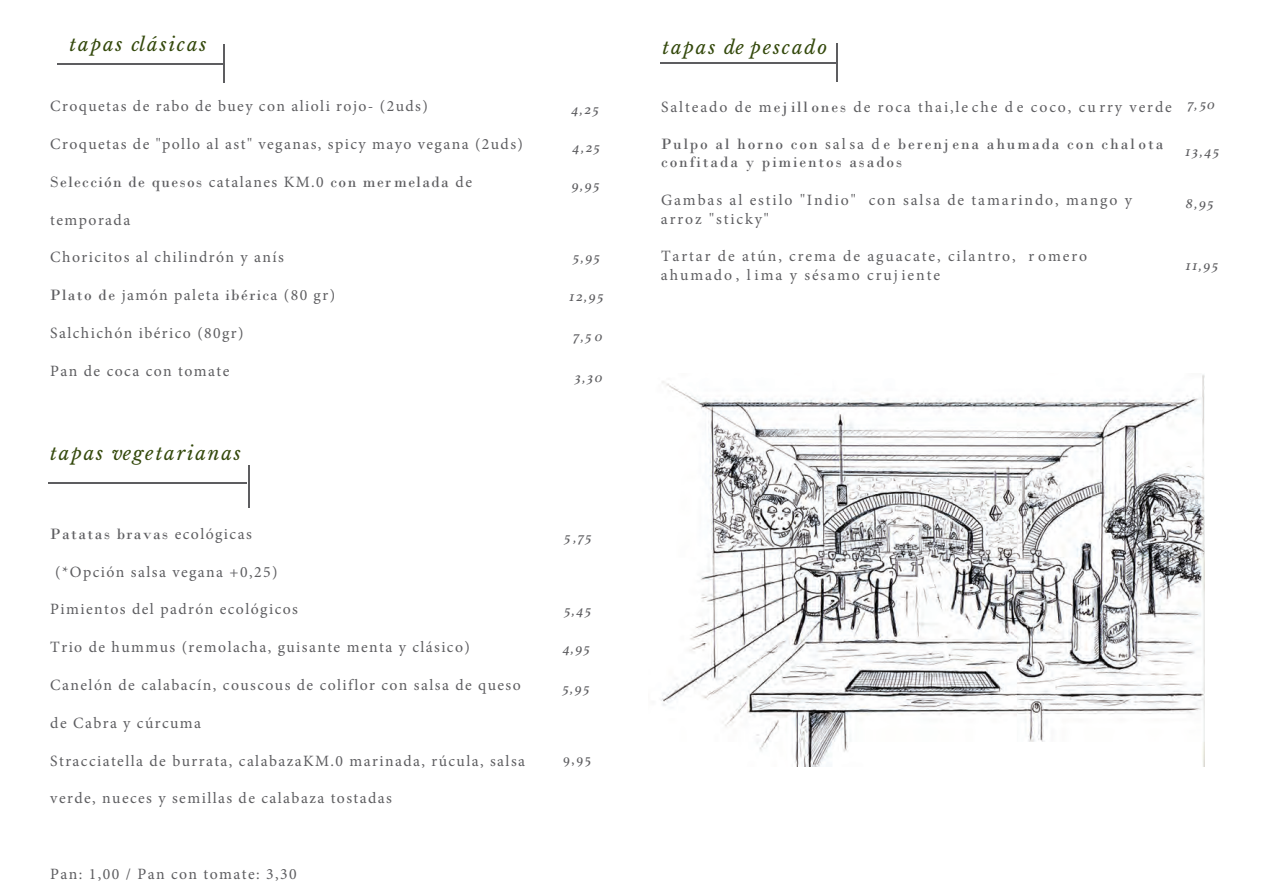
<style>
.page{position:relative;width:1263px;height:893px;background:#fff}
.page>*{position:absolute;margin:0;border:0;box-sizing:border-box;transform-origin:0 0}
.t1{font:italic 18.6px "Libre Baskerville";letter-spacing:.1em;color:#34490c}
.t2{font:italic 18.6px "Libre Baskerville";letter-spacing:.1em;color:#34490c}
.t3{font:15.75px "Minion Pro";letter-spacing:.09em;color:#5d5d60}
.t4{font:15.75px/19px "Minion Pro";letter-spacing:.12em;color:#5d5d60}
.t5{font:15.75px/18.1px "Bodoni";letter-spacing:.12em;color:#5d5d60}
.t6{font:15.75px "Bodoni";letter-spacing:.09em;color:#5d5d60}
.t7{font:italic 14.25px "Athelas";letter-spacing:.12em;color:#5d5d60}
.t8{font:italic 14.25px "Athelas";color:#5d5d60}
.t9{font:14.25px "Athelas";color:#5d5d60}
.s1{font-family:"Minion Pro"}
.s2{font-family:"Bodoni"}
.s3{font-style:inherit}
</style>
<div class="page">
<hr style="left:49px;top:482px;width:198px;height:1px;background:#5d5d60">
<hr style="left:57px;top:63px;width:167px;height:1px;background:#5d5d60">
<hr style="left:224px;top:44px;width:1px;height:39px;background:#5d5d60">
<hr style="left:248px;top:465px;width:2px;height:43px;background:#5d5d60">
<hr style="left:660px;top:62px;width:177px;height:2px;background:#5d5d60">
<hr style="left:836px;top:43px;width:2px;height:39px;background:#5d5d60">
<img style="left:661px;top:374px;width:544px;height:393px">
<p class="t1" style="left:70px;top:33px;width:138px">tapas clásicas</p>
<p class="t3" style="left:50px;top:96px;width:379px">Croquetas de rabo de buey con alioli rojo- (2uds)</p>
<p class="t3" style="left:50px;top:133px;width:474px">Croquetas de "pollo al ast" veganas, spicy mayo vegana (2uds)</p>
<p class="t6" style="left:50px;top:172px;width:423px">Selección de quesos <span class="s1">catalanes KM.0</span> con mermelada <span class="s1">de</span></p>
<p class="t3" style="left:50px;top:209px;width:81px">temporada</p>
<p class="t3" style="left:50px;top:247px;width:235px">Choricitos al chilindrón y anís</p>
<p class="t3" style="left:50px;top:284px;width:286px"><span class="s2">Plato de</span> jamón paleta <span class="s2">ibéric</span>a (80 gr)</p>
<p class="t3" style="left:50px;top:322px;width:195px">Salchichón ibérico (80gr)</p>
<p class="t3" style="left:50px;top:360px;width:181px">Pan de coca con tomate</p>
<p class="t2" style="left:50px;top:442px;width:192px">tapas vegetarianas</p>
<p class="t6" style="left:50px;top:524px;width:203px">Patatas bravas <span class="s1">ecológicas</span></p>
<p class="t3" style="left:55px;top:561px;width:224px">(*Opción salsa vegana +0,25)</p>
<p class="t3" style="left:50px;top:599px;width:249px">Pimientos del padrón ecológicos</p>
<p class="t3" style="left:50px;top:637px;width:421px">Trio de hummus (remolacha, guisante menta y clásico)</p>
<p class="t3" style="left:50px;top:674px;width:472px">Canelón de calabacín, couscous de coliflor con salsa de queso</p>
<p class="t3" style="left:50px;top:712px;width:152px">de Cabra y cúrcuma</p>
<p class="t3" style="left:50px;top:750px;width:476px">Stracciatella de burrata, calabazaKM.0 marinada, rúcula, salsa</p>
<p class="t3" style="left:50px;top:788px;width:343px">verde, nueces y semillas de calabaza tostadas</p>
<p class="t3" style="left:50px;top:863px;width:248px">Pan: 1,00 / Pan con tomate: 3,30</p>
<p class="t8" style="left:572px;top:98px;width:29px"><span class="s3">4</span>,25</p>
<p class="t7" style="left:573px;top:136px;width:29px">4,25</p>
<p class="t8" style="left:572px;top:175px;width:29px">9,<span class="s3">9</span>5</p>
<p class="t7" style="left:574px;top:246px;width:28px">5,<span class="s3">9</span>5</p>
<p class="t7" style="left:570px;top:285px;width:35px">12,95</p>
<p class="t7" style="left:573px;top:325px;width:31px">7,5 0</p>
<p class="t7" style="left:575px;top:366px;width:29px">3,30</p>
<p class="t8" style="left:565px;top:526px;width:28px">5 ,75</p>
<p class="t7" style="left:565px;top:600px;width:28px">5,45</p>
<p class="t7" style="left:563px;top:637px;width:28px">4,95</p>
<p class="t7" style="left:563px;top:677px;width:28px">5,<span class="s3">95</span></p>
<p class="t9" style="left:563px;top:748px;width:29px">9<span class="s3">,</span>95</p>
<p class="t1" style="left:662px;top:36px;width:166px">tapas de pescado</p>
<p class="t4" style="left:661px;top:97px;width:512px">Salteado de m<span class="s2">ej ill ones</span> de roca thai,le che d e coco, cu rry verde</p>
<p class="t5" style="left:661px;top:135px;width:504px">Pulpo al horno con <span class="s1">sal sa d</span> e berenj ena ahumada con chal ota confitada y pimientos asados</p>
<p class="t4" style="left:661px;top:190px;width:472px">Gambas al estilo "Indio" con salsa de tamarindo, mango y arroz "sticky"</p>
<p class="t4" style="left:661px;top:247px;width:428px">Tartar de atún, crema de aguacate, cilantro, r omero ahumado , l ima y sésamo cruj iente</p>
<p class="t8" style="left:1188px;top:93px;width:28px">7, 5<span class="s3">0</span></p>
<p class="t7" style="left:1186px;top:140px;width:35px">13,45</p>
<p class="t7" style="left:1186px;top:192px;width:29px">8,<span class="s3">95</span></p>
<p class="t8" style="left:1186px;top:254px;width:33px">1<span class="s3">1</span>,95</p>
</div>
